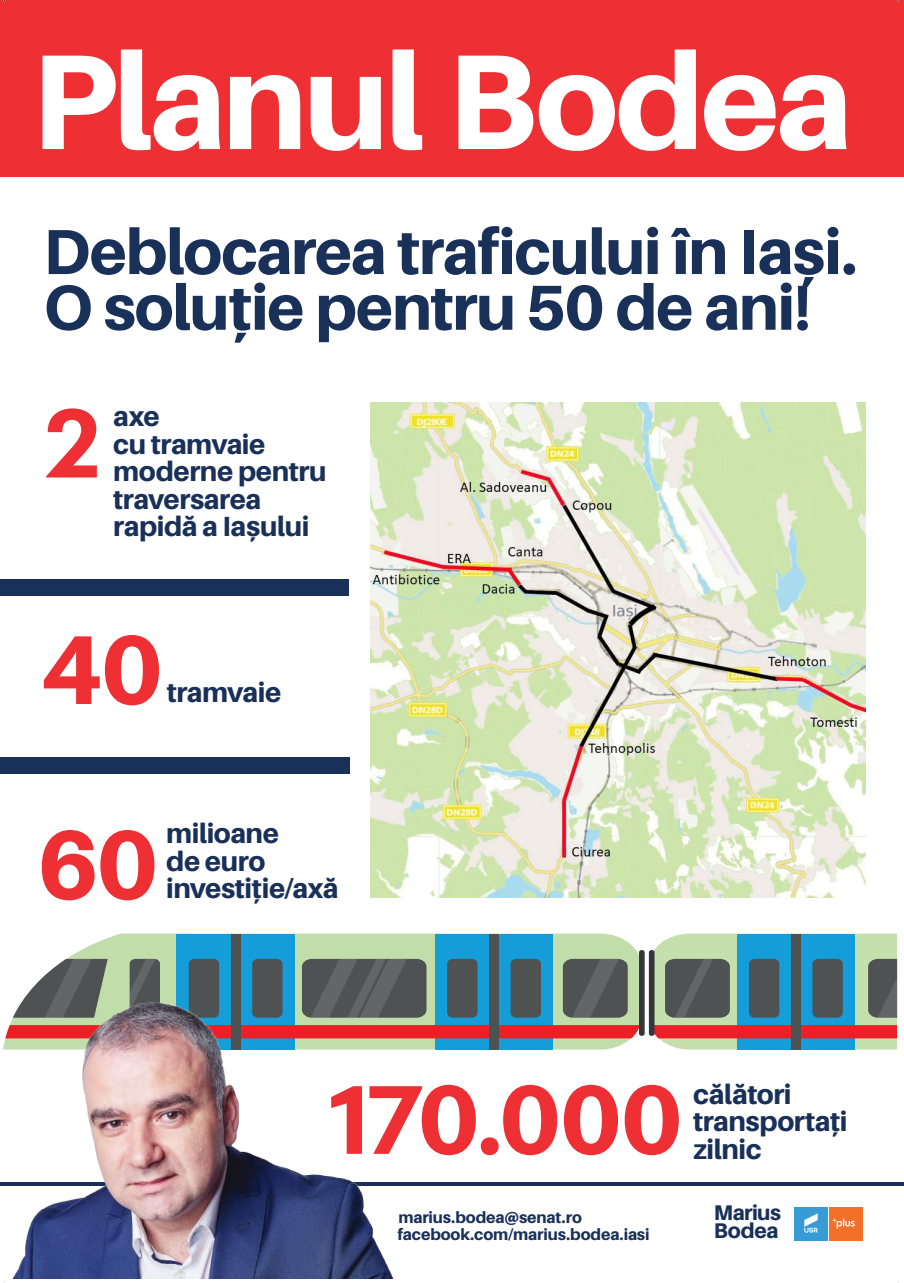
<style>
.page{position:relative;width:904px;height:1283px;background:#fff}
.page>*{position:absolute;margin:0;border:0;box-sizing:border-box;transform-origin:0 0}
.t1{font:700 135.3px "Eleron";letter-spacing:-.025em;color:#fff}
.t2{font:700 97.95px "Eleron";letter-spacing:-.025em;color:#ee3034}
.t3{font:700 63.6px/55.7px "Eleron";letter-spacing:-.02em;color:#193059}
.t4{font:700 27.75px/27.5px "Eleron";letter-spacing:-.015em;color:#193059}
.t5{font:700 21.3px/17.7px "Eleron";letter-spacing:-.02em;color:#193059}
.t6{font:700 16.2px "Eleron";letter-spacing:-.01em;color:#193059}
</style>
<div class="page">
<svg style="left:68px;top:933px;width:573px;height:116px;background:#c5dfb0"></svg>
<div style="left:498px;top:933px;width:55px;height:116px;background:#159dd9"></div>
<div style="left:435px;top:933px;width:54px;height:116px;background:#159dd9"></div>
<div style="left:510px;top:958px;width:31px;height:59px;background:#4f5252"></div>
<div style="left:447px;top:958px;width:30px;height:59px;background:#4f5252"></div>
<div style="left:240px;top:933px;width:54px;height:116px;background:#159dd9"></div>
<div style="left:176px;top:933px;width:55px;height:116px;background:#159dd9"></div>
<svg style="left:252px;top:958px;width:30px;height:24px"></svg>
<svg style="left:189px;top:958px;width:30px;height:24px"></svg>
<svg style="left:402px;top:1025px;width:237px;height:13px;background:#ea2228"></svg>
<div style="left:639px;top:950px;width:5px;height:85px;background:#333739;border-radius:3px"></div>
<div style="left:489px;top:933px;width:10px;height:116px;background:#4f5252"></div>
<div style="left:231px;top:933px;width:9px;height:116px;background:#4f5252"></div>
<svg style="left:130px;top:958px;width:30px;height:24px"></svg>
<svg style="left:38px;top:958px;width:70px;height:24px"></svg>
<svg style="left:302px;top:958px;width:124px;height:59px;background:#585c5a"></svg>
<svg style="left:648px;top:933px;width:248px;height:116px;background:#71878a"></svg>
<svg style="left:562px;top:958px;width:65px;height:59px;background:#595d5b"></svg>
<div style="left:0;top:579px;width:349px;height:17px;background:#193059"></div>
<div style="left:0;top:757px;width:349px;height:17px;background:#193059"></div>
<div style="left:0;top:0;width:903px;height:177px;background:#ee3034"></div>
<img style="left:370px;top:402px;width:495px;height:495px">
<hr style="left:0;top:1182px;width:903px;height:3px;background:#193059">
<div style="left:828px;top:1206px;width:34px;height:34px;background:#f3702a"></div>
<div style="left:794px;top:1206px;width:33px;height:34px;background:#379cd6"></div>
<svg style="left:804px;top:1213px;width:13px;height:19px"></svg>
<svg style="left:832px;top:1218px;width:22px;height:10px"></svg>
<img style="left:0;top:982px;width:402px;height:296px">
<h1 class="t1" style="left:31px;top:25px;width:822px">Planul Bodea</h1>
<h3 class="t3" style="left:43px;top:224px;width:815px">Deblocarea traficului în Iași.<br>O soluție pentru 50 de ani!</h3>
<h2 class="t2" style="left:42px;top:387px;width:60px">2</h2>
<p class="t4" style="left:113px;top:403px;width:214px">axe<br>cu tramvaie moderne pentru traversarea rapidă a Iașului</p>
<h2 class="t2" style="left:40px;top:614px;width:124px">40</h2>
<p class="t4" style="left:167px;top:678px;width:116px">tramvaie</p>
<h2 class="t2" style="left:38px;top:809px;width:122px">60</h2>
<p class="t4" style="left:166px;top:820px;width:114px">milioane de euro</p>
<p class="t4" style="left:166px;top:874px;width:174px">investiție/axă</p>
<h2 class="t2" style="left:327px;top:1063px;width:357px">170.000</h2>
<p class="t4" style="left:692px;top:1080px;width:156px">călători transportați</p>
<p class="t4" style="left:692px;top:1135px;width:70px">zilnic</p>
<p class="t6" style="left:398px;top:1207px;width:185px">marius.bodea@senat.ro</p>
<p class="t6" style="left:397px;top:1225px;width:253px">facebook.com/marius.bodea.iasi</p>
<p class="t5" style="left:713px;top:1203px;width:69px">Marius<br>Bodea</p>
</div>
